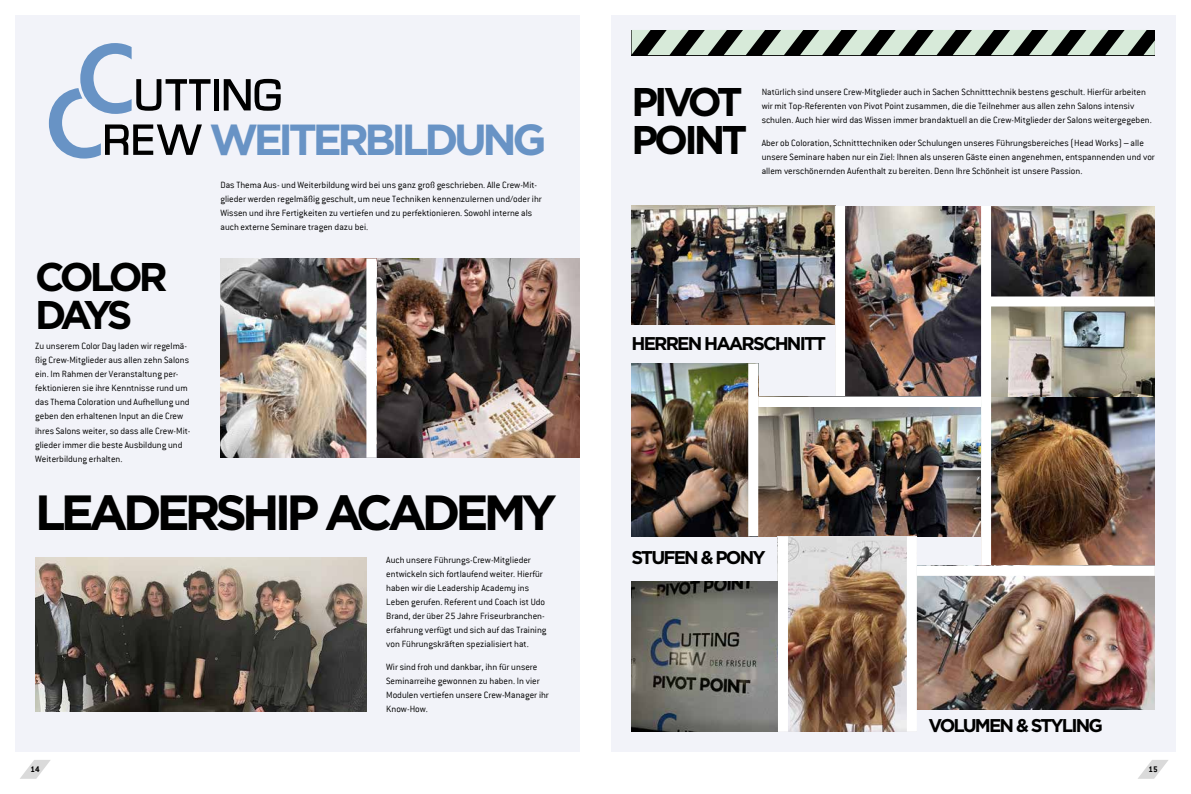
<style>
.page{position:relative;width:1191px;height:794px;background:#fff}
.page>*{position:absolute;margin:0;border:0;box-sizing:border-box;transform-origin:0 0}
.t1{font:700 49.4px "Gotham";letter-spacing:-.1em;color:#000}
.t2{font:700 43.4px "Gotham";letter-spacing:-.1em;color:#6893c5}
.t3{font:700 40px/38px "Gotham";letter-spacing:-.1em;color:#000}
.t4{font:700 40px/38px "Gotham";letter-spacing:-.135em;color:#000}
.t5{font:700 18.5px "Gotham";letter-spacing:-.1em;color:#000}
.t6{font:300 10px/14px "Conduit ITC";color:#000}
.t7{font:700 9px "Conduit ITC";color:#000}
</style>
<div class="page">
<svg style="left:20px;top:760px;width:31px;height:19px"></svg>
<svg style="left:1138px;top:760px;width:30px;height:19px"></svg>
<div style="left:16px;top:15px;width:564px;height:736px;background:#f2f3f9"></div>
<div style="left:611px;top:15px;width:564px;height:736px;background:#f2f3f9"></div>
<svg style="left:631px;top:30px;width:523px;height:25px;background:#7a857c"></svg>
<div style="left:214px;top:79px;width:5px;height:31px;background:#000"></div>
<svg style="left:224px;top:79px;width:57px;height:32px"></svg>
<svg style="left:49px;top:43px;width:161px;height:116px"></svg>
<img style="left:220px;top:258px;width:360px;height:200px">
<div style="left:366px;top:258px;width:10px;height:200px;background:#fff"></div>
<img style="left:631px;top:206px;width:204px;height:118px">
<img style="left:845px;top:206px;width:309px;height:191px">
<div style="left:835px;top:206px;width:10px;height:191px;background:#fff"></div>
<div style="left:986px;top:296px;width:168px;height:10px;background:#fff"></div>
<img style="left:631px;top:363px;width:117px;height:173px">
<img style="left:758px;top:407px;width:223px;height:129px">
<img style="left:991px;top:397px;width:163px;height:169px">
<div style="left:981px;top:206px;width:10px;height:360px;background:#fff"></div>
<div style="left:758px;top:397px;width:223px;height:10px;background:#fff"></div>
<div style="left:748px;top:363px;width:10px;height:173px;background:#fff"></div>
<img style="left:788px;top:536px;width:119px;height:195px">
<img style="left:917px;top:576px;width:237px;height:133px">
<img style="left:631px;top:581px;width:147px;height:150px">
<div style="left:907px;top:536px;width:10px;height:195px;background:#fff"></div>
<div style="left:778px;top:536px;width:10px;height:195px;background:#fff"></div>
<div style="left:917px;top:566px;width:237px;height:10px;background:#fff"></div>
<img style="left:35px;top:557px;width:331px;height:155px">
<h3 class="t4" style="left:35px;top:257px;width:134px">COLOR<br>DAYS</h3>
<p class="t6" style="left:35px;top:339px;width:157px">Zu unserem Color Day laden wir regelmä&shy;ßig Crew-Mitglieder aus allen zehn Salons ein. Im Rahmen der Veranstaltung per&shy;fektionieren sie ihre Kenntnisse rund um das Thema Coloration und Aufhellung und geben den erhaltenen Input an die Crew ihres Salons weiter, so dass alle Crew-Mit&shy;glieder immer die beste Ausbildung und Weiterbildung erhalten.</p>
<h2 class="t2" style="left:209px;top:111px;width:339px">WEITERBILDUNG</h2>
<p class="t6" style="left:220px;top:178px;width:323px">Das Thema Aus- und Weiterbildung wird bei uns ganz groß geschrieben. Alle Crew-Mit&shy;glieder werden regelmäßig geschult, um neue Techniken kennenzulernen und/oder ihr Wissen und ihre Fertigkeiten zu vertiefen und zu perfektionieren. Sowohl interne als auch externe Seminare tragen dazu bei.</p>
<h1 class="t1" style="left:35px;top:480px;width:523px">LEADERSHIP ACADEMY</h1>
<p class="t6" style="left:386px;top:553px;width:162px">Auch unsere Führungs-Crew-Mitglieder entwickeln sich fortlaufend weiter. Hierfür haben wir die Leadership Academy ins Leben gerufen. Referent und Coach ist Udo Brand, der über 25 Jahre Friseurbranchen&shy;erfahrung verfügt und sich auf das Training von Führungskräften spezialisiert hat.</p>
<p class="t6" style="left:386px;top:660px;width:164px">Wir sind froh und dankbar, ihn für unsere Seminarreihe gewonnen zu haben. In vier Modulen vertiefen unsere Crew-Manager ihr Know-How.</p>
<h3 class="t3" style="left:631px;top:83px;width:117px">PIVOT<br>POINT</h3>
<p class="t6" style="left:761px;top:85px;width:392px">Natürlich sind unsere Crew-Mitglieder auch in Sachen Schnitttechnik bestens geschult. Hierfür arbeiten wir mit Top-Referenten von Pivot Point zusammen, die die Teilnehmer aus allen zehn Salons intensiv schulen. Auch hier wird das Wissen immer brandaktuell an die Crew-Mitglieder der Salons weitergegeben.</p>
<p class="t6" style="left:761px;top:136px;width:395px">Aber ob Coloration, Schnitttechniken oder Schulungen unseres Führungsbereiches (Head Works) – alle unsere Seminare haben nur ein Ziel: Ihnen als unseren Gäste einen angenehmen, entspannenden und vor allem verschönernden Aufenthalt zu bereiten. Denn Ihre Schönheit ist unsere Passion.</p>
<h3 class="t5" style="left:631px;top:331px;width:196px">HERREN HAARSCHNITT</h3>
<h3 class="t5" style="left:631px;top:545px;width:136px">STUFEN &amp; PONY</h3>
<h3 class="t5" style="left:928px;top:713px;width:176px">VOLUMEN &amp; STYLING</h3>
<p class="t7" style="left:31px;top:764px;width:11px">14</p>
<p class="t7" style="left:1148px;top:764px;width:11px">15</p>
</div>
